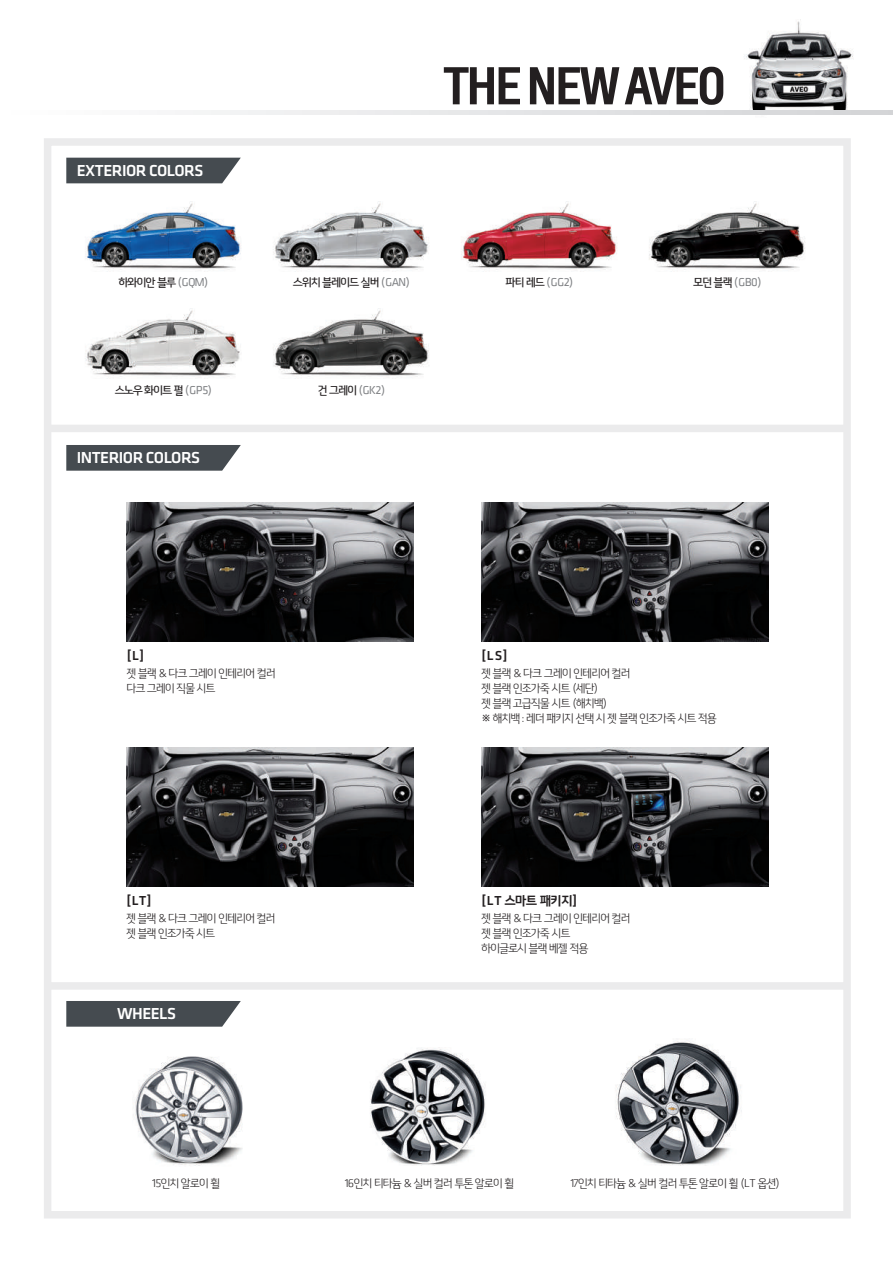
<style>
.page{position:relative;width:893px;height:1263px;background:#fff}
.page>*{position:absolute;margin:0;border:0;box-sizing:border-box;transform-origin:0 0}
.t1{font:600 condensed 49.5px "Louis";letter-spacing:-.05em;color:#231f20;scale:1.2 1}
.t2{font:500 16.5px "Klavika CH";letter-spacing:-.03em;color:#fff}
.t3{font:13.5px "Chevy B";letter-spacing:-.06em;color:#231f20}
.t4{font:12px/15px "Chevy L";letter-spacing:-.1em;color:#231f20}
.t5{font:12px "Chevy M";letter-spacing:-.1em;color:#231f20}
.t6{font:12px "Chevy M";letter-spacing:-.1em;color:#808285}
.s1{color:#808285}
.s2{color:#231f20}
</style>
<div class="page">
<div style="left:44px;top:138px;width:807px;height:1080px;border:8px solid #ebebec"></div>
<svg style="left:48px;top:158px;width:193px;height:25px;background:#5f6468"></svg>
<svg style="left:48px;top:1001px;width:193px;height:26px;background:#61666a"></svg>
<svg style="left:48px;top:445px;width:193px;height:26px;background:#61666a"></svg>
<div style="left:49px;top:425px;width:800px;height:7px;background:#ebebec"></div>
<div style="left:49px;top:982px;width:800px;height:8px;background:#ebebec"></div>
<img style="left:85px;top:203px;width:156px;height:67px">
<img style="left:273px;top:203px;width:156px;height:67px">
<img style="left:461px;top:203px;width:156px;height:67px">
<img style="left:649px;top:203px;width:156px;height:67px">
<img style="left:85px;top:310px;width:155px;height:67px">
<img style="left:273px;top:310px;width:156px;height:67px">
<img style="left:126px;top:502px;width:287px;height:140px">
<img style="left:481px;top:502px;width:287px;height:140px">
<img style="left:126px;top:747px;width:287px;height:140px">
<img style="left:481px;top:747px;width:287px;height:140px">
<img style="left:134px;top:1056px;width:109px;height:110px">
<img style="left:370px;top:1047px;width:115px;height:119px">
<img style="left:616px;top:1040px;width:126px;height:126px">
<img style="left:733px;top:21px;width:132px;height:94px">
<svg style="left:193px;top:111px;width:700px;height:3px"></svg>
<h2 class="t2" style="left:77px;top:159px;width:128px">EXTERIOR COLORS</h2>
<h1 class="t1" style="left:443px;top:54px;width:238px">THE NEW AVEO</h1>
<p class="t5" style="left:119px;top:277px;width:91px">하와이안 블루 <span class="s1">(GQM)</span></p>
<p class="t5" style="left:293px;top:277px;width:119px">스위치 블레이드 실버 <span class="s1">(GAN)</span></p>
<p class="t6" style="left:505px;top:277px;width:70px"><span class="s2">파티 레드</span> (GG2)</p>
<p class="t6" style="left:693px;top:277px;width:70px"><span class="s2">모던 블랙</span> (GB0)</p>
<p class="t5" style="left:115px;top:384px;width:99px">스노우 화이트 펄 <span class="s1">(GP5)</span></p>
<p class="t6" style="left:318px;top:384px;width:69px"><span class="s2">건 그레이</span> (GK2)</p>
<h2 class="t2" style="left:77px;top:446px;width:125px">INTERIOR COLORS</h2>
<p class="t3" style="left:126px;top:649px;width:20px">[L]</p>
<p class="t4" style="left:126px;top:666px;width:151px">젯 블랙 &amp; 다크 그레이 인테리어 컬러 다크 그레이 직물 시트</p>
<p class="t3" style="left:126px;top:894px;width:27px">[LT]</p>
<p class="t4" style="left:126px;top:911px;width:151px">젯 블랙 &amp; 다크 그레이 인테리어 컬러 젯 블랙 인조가죽 시트</p>
<h2 class="t2" style="left:117px;top:1002px;width:60px">WHEELS</h2>
<p class="t3" style="left:481px;top:649px;width:28px">[LS]</p>
<p class="t4" style="left:481px;top:666px;width:237px">젯 블랙 &amp; 다크 그레이 인테리어 컬러<br>젯 블랙 인조가죽 시트 (세단)<br>젯 블랙 고급직물 시트 (해치백)<br>※ 해치백 : 레더 패키지 선택 시 젯 블랙 인조가죽 시트 적용</p>
<p class="t3" style="left:481px;top:894px;width:98px">[LT 스마트 패키지]</p>
<p class="t4" style="left:481px;top:911px;width:151px">젯 블랙 &amp; 다크 그레이 인테리어 컬러 젯 블랙 인조가죽 시트<br>하이글로시 블랙 베젤 적용</p>
<p class="t4" style="left:152px;top:1175px;width:70px">15인치 알로이 휠</p>
<p class="t4" style="left:345px;top:1175px;width:171px">16인치 티타늄 &amp; 실버 컬러 투톤 알로이 휠</p>
<p class="t4" style="left:570px;top:1175px;width:212px">17인치 티타늄 &amp; 실버 컬러 투톤 알로이 휠 (LT 옵션)</p>
</div>
